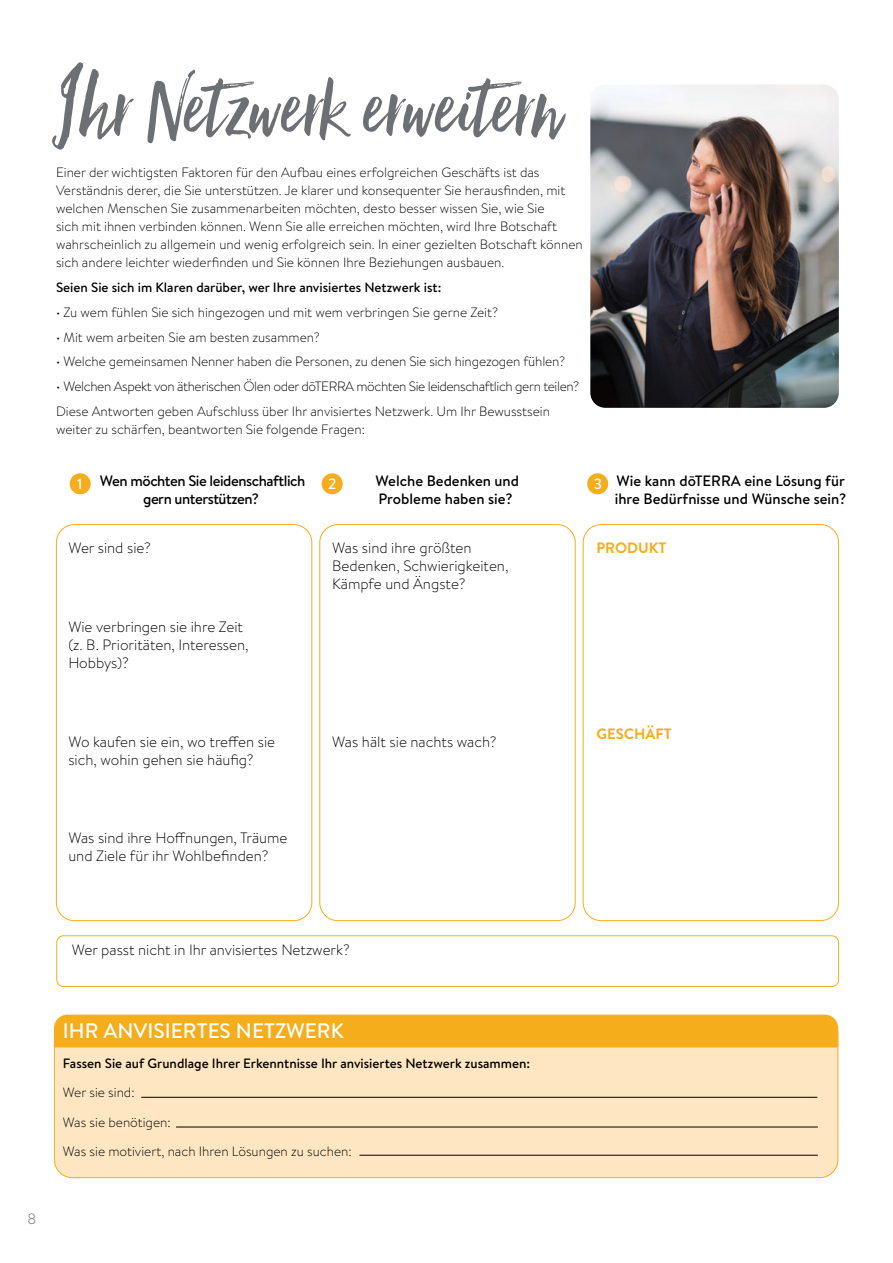
<style>
.page{position:relative;width:893px;height:1263px;background:#fff}
.page>*{position:absolute;margin:0;border:0;box-sizing:border-box;transform-origin:0 0}
.t1{font:108px "Hello Beautiful";color:#6c7074}
.t2{font:500 21px "Brandon Text";color:#fff}
.t3{font:300 15px/18px "Brandon Text";color:#000}
.t4{font:500 15px/18px "Brandon Text";color:#000}
.t5{font:500 15px/18px "Brandon Text";letter-spacing:-.03em;color:#000;text-align:center}
.t6{font:700 15px "Brandon Text";color:#f6ad1b}
.t7{font:500 15px "Brandon Text";color:#fff}
.t8{font:300 15px "Gotham Narrow";color:#6c7074}
.t9{font:300 13.5px/18px "Brandon Text";color:#000}
.t10{font:300 13.5px/24.8px "Brandon Text";letter-spacing:-.03em;color:#000}
.t11{font:500 13.5px "Brandon Text";color:#000}
</style>
<div class="page">
<div style="left:54px;top:1016px;width:784px;height:162px;background:#fde6c1;border-radius:18px"></div>
<div style="left:583px;top:524px;width:256px;height:397px;border:1px solid #f6ad1b;border-radius:18px"></div>
<div style="left:319px;top:524px;width:257px;height:397px;border:1px solid #f6ad1b;border-radius:18px"></div>
<div style="left:56px;top:524px;width:256px;height:397px;border:1px solid #f6ad1b;border-radius:18px"></div>
<hr style="left:141px;top:1097px;width:676px;height:1px;background:#000">
<hr style="left:176px;top:1127px;width:642px;height:1px;background:#000">
<hr style="left:359px;top:1155px;width:459px;height:1px;background:#000">
<div style="left:54px;top:1014px;width:784px;height:33px;background:#f6ad1b"></div>
<img style="left:590px;top:85px;width:249px;height:323px">
<div style="left:70px;top:473px;width:21px;height:21px;background:#f6ad1b;border-radius:50%"></div>
<div style="left:322px;top:473px;width:21px;height:21px;background:#f6ad1b;border-radius:50%"></div>
<div style="left:587px;top:473px;width:21px;height:21px;background:#f6ad1b;border-radius:50%"></div>
<div style="left:56px;top:935px;width:783px;height:52px;border:1px solid #f6ad1b;border-radius:7px"></div>
<h1 class="t1" style="left:54px;top:46px;width:509px">Ihr Netzwerk erweitern</h1>
<p class="t9" style="left:56px;top:163px;width:528px">Einer der wichtigsten Faktoren für den Aufbau eines erfolgreichen Geschäfts ist das Verständnis derer, die Sie unterstützen. Je klarer und konsequenter Sie herausfinden, mit welchen Menschen Sie zusammenarbeiten möchten, desto besser wissen Sie, wie Sie<br>sich mit ihnen verbinden können. Wenn Sie alle erreichen möchten, wird Ihre Botschaft wahrscheinlich zu allgemein und wenig erfolgreich sein. In einer gezielten Botschaft können sich andere leichter wiederfinden und Sie können Ihre Beziehungen ausbauen.</p>
<p class="t11" style="left:56px;top:278px;width:387px">Seien Sie sich im Klaren darüber, wer Ihre anvisiertes Netzwerk ist:</p>
<p class="t9" style="left:56px;top:303px;width:444px">• Zu wem fühlen Sie sich hingezogen und mit wem verbringen Sie gerne Zeit?</p>
<p class="t9" style="left:56px;top:327px;width:265px">• Mit wem arbeiten Sie am besten zusammen?</p>
<p class="t9" style="left:56px;top:352px;width:511px">• Welche gemeinsamen Nenner haben die Personen, zu denen Sie sich hingezogen fühlen?</p>
<p class="t10" style="left:56px;top:374px;width:525px">• Welchen Aspekt von ätherischen Ölen oder dōTERRA möchten Sie leidenschaftlich gern teilen?<br>Diese Antworten geben Aufschluss über Ihr anvisiertes Netzwerk. Um Ihr Bewusstsein</p>
<p class="t9" style="left:56px;top:420px;width:310px">weiter zu schärfen, beantworten Sie folgende Fragen:</p>
<p class="t5" style="left:100px;top:471px;width:207px">Wen möchten Sie leidenschaftlich gern unterstützen?</p>
<p class="t4" style="left:376px;top:471px;width:145px">Welche Bedenken und<br>Probleme haben sie?</p>
<p class="t4" style="left:615px;top:471px;width:233px">Wie kann dōTERRA eine Lösung für ihre Bedürfnisse und Wünsche sein?</p>
<p class="t3" style="left:68px;top:538px;width:84px">Wer sind sie?</p>
<p class="t7" style="left:77px;top:473px;width:7px">1</p>
<p class="t7" style="left:328px;top:473px;width:10px">2</p>
<p class="t7" style="left:594px;top:473px;width:10px">3</p>
<p class="t3" style="left:332px;top:538px;width:178px">Was sind ihre größten<br>Bedenken, Schwierigkeiten,<br>Kämpfe und Ängste?</p>
<p class="t6" style="left:596px;top:538px;width:72px">PRODUKT</p>
<p class="t3" style="left:68px;top:617px;width:182px">Wie verbringen sie ihre Zeit (z. B. Prioritäten, Interessen,<br>Hobbys)?</p>
<p class="t3" style="left:68px;top:732px;width:208px">Wo kaufen sie ein, wo treffen sie sich, wohin gehen sie häufig?</p>
<p class="t3" style="left:68px;top:829px;width:221px">Was sind ihre Hoffnungen, Träume und Ziele für ihr Wohlbefinden?</p>
<p class="t3" style="left:332px;top:732px;width:166px">Was hält sie nachts wach?</p>
<p class="t6" style="left:596px;top:724px;width:77px">GESCHÄFT</p>
<p class="t8" style="left:28px;top:1210px;width:10px">8</p>
<p class="t3" style="left:72px;top:940px;width:280px">Wer passt nicht in Ihr anvisiertes Netzwerk?</p>
<h2 class="t2" style="left:63px;top:1016px;width:282px">IHR ANVISIERTES NETZWERK</h2>
<p class="t11" style="left:63px;top:1054px;width:469px">Fassen Sie auf Grundlage Ihrer Erkenntnisse Ihr anvisiertes Netzwerk zusammen:</p>
<p class="t9" style="left:63px;top:1077px;width:290px;line-height:29.2px">Wer sie sind:<br>Was sie benötigen:<br>Was sie motiviert, nach Ihren Lösungen zu suchen:</p>
</div>
